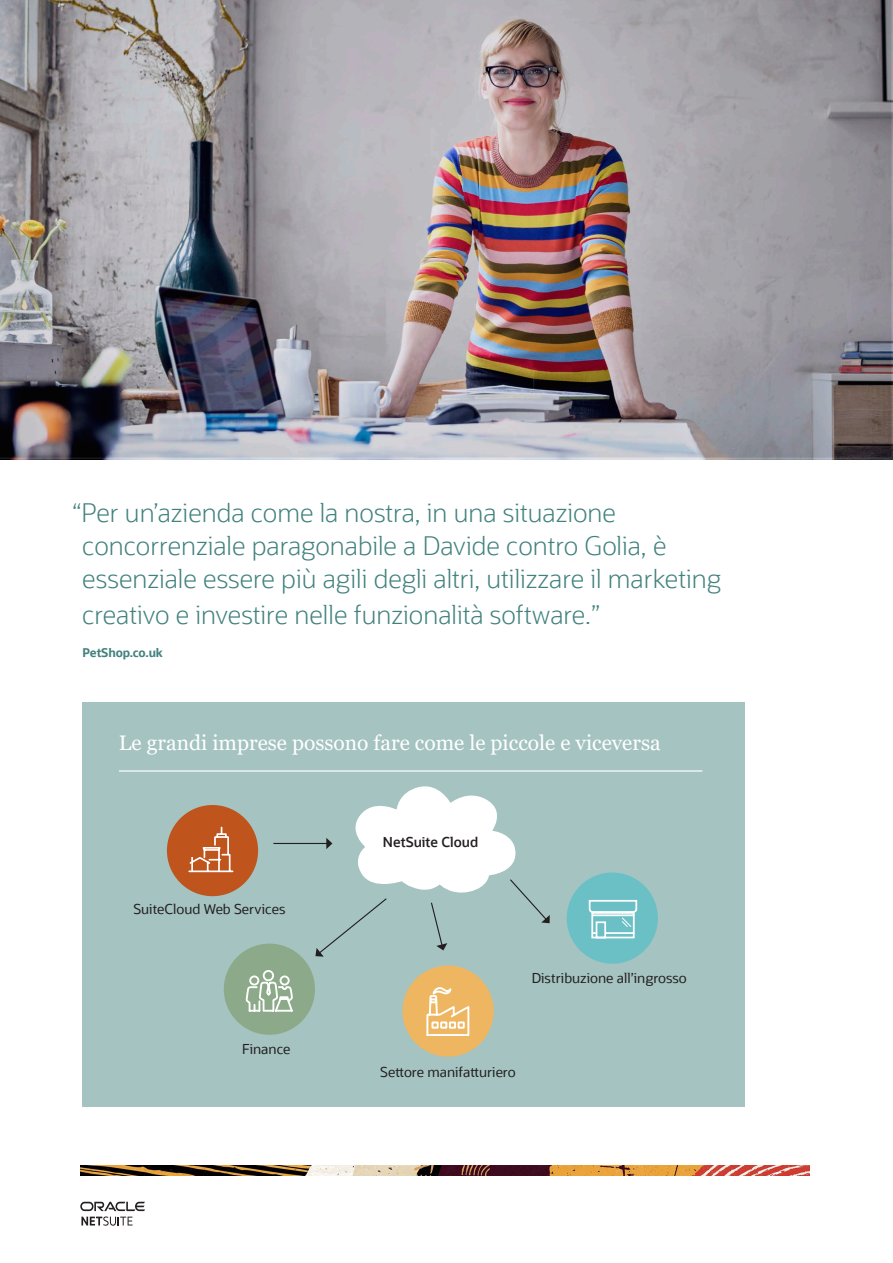
<style>
.page{position:relative;width:893px;height:1263px;background:#fff}
.page>*{position:absolute;margin:0;border:0;box-sizing:border-box;transform-origin:0 0}
.Body{font:300 25.5px/33px "Oracle Sans";color:#42827e}
.t1{font:21px "Georgia";color:#fff}
.Body-2{font:13.65px "Oracle Sans";color:#231f20}
.Body-3{font:600 13.65px "Oracle Sans";color:#231f20}
.Body-4{font:700 12px "Oracle Sans";letter-spacing:-.01em;color:#42827e}
</style>
<div class="page">
<svg style="left:80px;top:1202px;width:65px;height:24px"></svg>
<div style="left:82px;top:702px;width:663px;height:405px;background:#a4c3c1"></div>
<hr style="left:273px;top:843px;width:54px;height:1px;background:#231f20">
<div style="left:167px;top:805px;width:91px;height:91px;background:#bf541c;border-radius:50%"></div>
<svg style="left:188px;top:826px;width:46px;height:47px"></svg>
<div style="left:224px;top:944px;width:91px;height:91px;background:#8caa89;border-radius:50%"></div>
<svg style="left:245px;top:970px;width:48px;height:42px"></svg>
<div style="left:402px;top:965px;width:92px;height:92px;background:#efb661;border-radius:50%"></div>
<svg style="left:426px;top:987px;width:44px;height:49px"></svg>
<div style="left:567px;top:872px;width:91px;height:92px;background:#6bc0c6;border-radius:50%"></div>
<div style="left:591px;top:912px;width:44px;height:26px;border:2px solid #fff"></div>
<div style="left:596px;top:921px;width:10px;height:17px;border:2px solid #fff"></div>
<svg style="left:588px;top:900px;width:50px;height:34px"></svg>
<svg style="left:315px;top:786px;width:235px;height:171px"></svg>
<hr style="left:119px;top:770px;width:583px;height:2px;background:#fff">
<img style="left:0;top:0;width:893px;height:459px">
<img style="left:81px;top:1165px;width:729px;height:11px">
<p class="Body" style="left:82px;top:497px;width:640px;text-indent:-10px">“Per un’azienda come la nostra, in una situazione concorrenziale paragonabile a Davide contro Golia, è essenziale essere più agili degli altri, utilizzare il marketing</p>
<p class="Body" style="left:82px;top:598px;width:519px">creativo e investire nelle funzionalità software.”</p>
<p class="Body-4" style="left:83px;top:645px;width:82px">PetShop.co.uk</p>
<p class="t1" style="left:119px;top:730px;width:543px">Le grandi imprese possono fare come le piccole e viceversa</p>
<p class="Body-2" style="left:133px;top:901px;width:154px">SuiteCloud Web Services</p>
<p class="Body-2" style="left:242px;top:1040px;width:50px">Finance</p>
<p class="Body-3" style="left:383px;top:834px;width:97px">NetSuite Cloud</p>
<p class="Body-2" style="left:532px;top:969px;width:157px">Distribuzione all’ingrosso</p>
<p class="Body-2" style="left:380px;top:1064px;width:137px">Settore manifatturiero</p>
</div>
